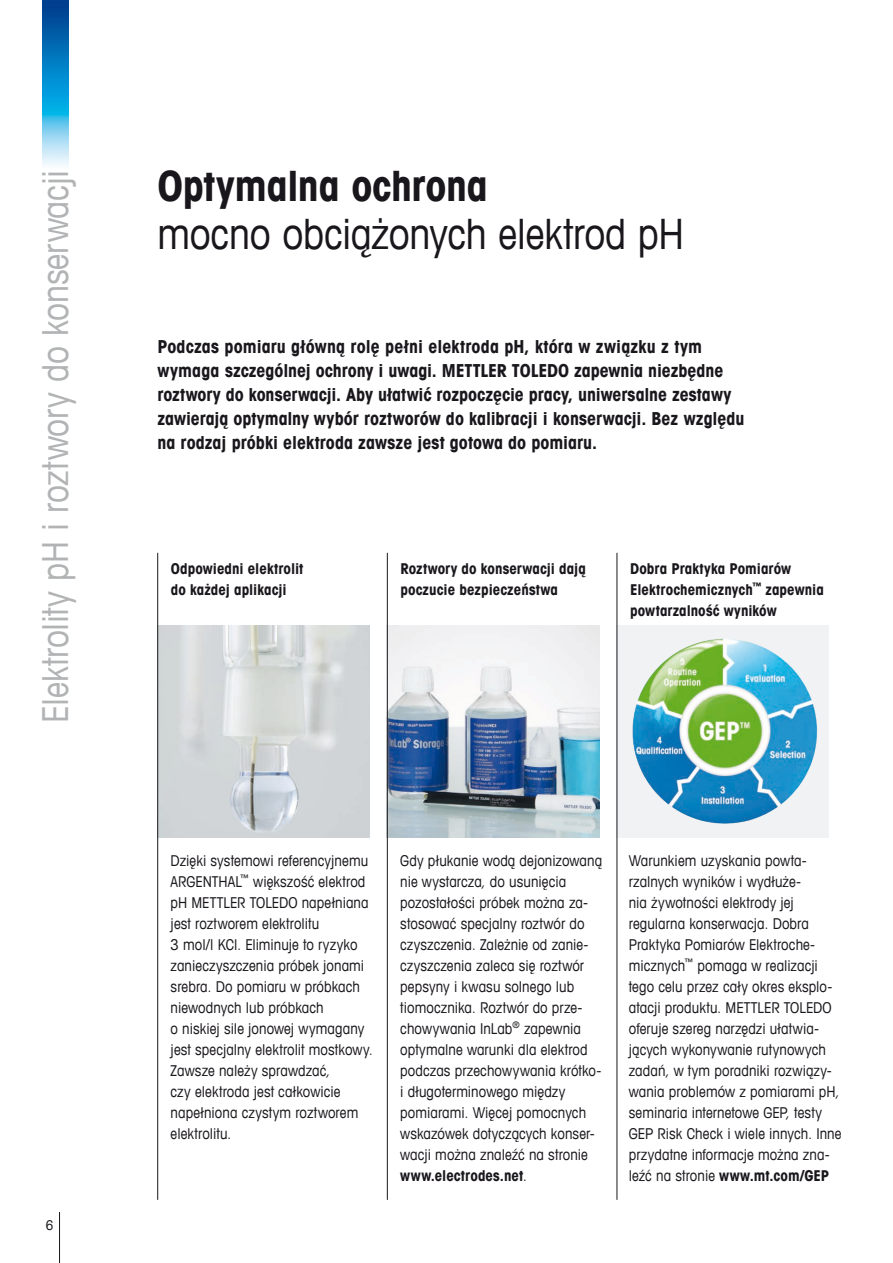
<style>
.page{position:relative;width:893px;height:1263px;background:#fff}
.page>*{position:absolute;margin:0;border:0;box-sizing:border-box;transform-origin:0 0}
._2_Title_Book_28_32{font:condensed 42px "Avant Garde Com";letter-spacing:-.005em;color:#1a171c}
._2_Title_Book_28_32-2{font:700 condensed 42px "Avant Garde Com";letter-spacing:-.005em;color:#1a171c}
.t1{font:condensed 36px "Avant Garde Com";letter-spacing:-.005em;color:#b1b3b4}
._10_Lead_with_bullet{font:700 condensed 18px/24px "Avant Garde Com";color:#1a171c}
._12_Running_Text_Boo{font:condensed 15px/21px "Avant Garde Com";letter-spacing:.005em;color:#1a171c}
._12_Running_Text_Boo-2{font:700 condensed 15px/21px "Avant Garde Com";color:#1a171c}
.t2{font:condensed 13.5px "Avant Garde Com";color:#1a171c}
.s1{font-weight:700}
</style>
<div class="page">
<hr style="left:59px;top:1212px;width:1px;height:51px;background:#1a171c">
<img style="left:43px;top:0;width:25px;height:166px">
<img style="left:388px;top:625px;width:212px;height:213px">
<div style="left:617px;top:625px;width:212px;height:213px;background:#f0f2f4"></div>
<img style="left:632px;top:638px;width:185px;height:186px">
<img style="left:158px;top:625px;width:212px;height:213px">
<hr style="left:157px;top:553px;width:1px;height:647px;background:#1a171c">
<hr style="left:387px;top:553px;width:1px;height:647px;background:#1a171c">
<hr style="left:617px;top:553px;width:1px;height:647px;background:#1a171c">
<p class="t1" style="left:33px;top:723px;width:554px;rotate:-90deg">Elektrolity pH i roztwory do konserwacji</p>
<p class="t2" style="left:46px;top:1217px;width:9px">6</p>
<p class="_2_Title_Book_28_32-2" style="left:157px;top:158px;width:332px">Optymalna ochrona</p>
<p class="_2_Title_Book_28_32" style="left:157px;top:207px;width:528px">mocno obciążonych elektrod pH</p>
<p class="_10_Lead_with_bullet" style="left:157px;top:334px;width:589px">Podczas pomiaru główną rolę pełni elektroda pH, która w związku z tym wymaga szczególnej ochrony i uwagi. METTLER TOLEDO zapewnia niezbędne roztwory do konserwacji. Aby ułatwić rozpoczęcie pracy, uniwersalne zestawy zawierają optymalny wybór roztworów do kalibracji i konserwacji. Bez względu na rodzaj próbki elektroda zawsze jest gotowa do pomiaru.</p>
<p class="_12_Running_Text_Boo-2" style="left:171px;top:558px;width:134px">Odpowiedni elektrolit do każdej aplikacji</p>
<p class="_12_Running_Text_Boo-2" style="left:400px;top:558px;width:187px">Roztwory do konserwacji dają poczucie bezpieczeństwa</p>
<p class="_12_Running_Text_Boo-2" style="left:630px;top:558px;width:195px">Dobra Praktyka Pomiarów<br>Elektrochemicznych<sup>™</sup> zapewnia powtarzalność wyników</p>
<p class="_12_Running_Text_Boo" style="left:171px;top:849px;width:204px">Dzięki systemowi referencyjnemu<br>ARGENTHAL<sup>™</sup> większość elektrod pH METTLER TOLEDO napełniana jest roztworem elektrolitu<br>3 mol/l KCl. Eliminuje to ryzyko zanieczyszczenia próbek jonami srebra. Do pomiaru w próbkach niewodnych lub próbkach<br>o niskiej sile jonowej wymagany jest specjalny elektrolit mostkowy.<br>Zawsze należy sprawdzać,<br>czy elektroda jest całkowicie napełniona czystym roztworem elektrolitu.</p>
<p class="_12_Running_Text_Boo" style="left:400px;top:849px;width:203px">Gdy płukanie wodą dejonizowaną nie wystarcza, do usunięcia pozostałości próbek można za&shy;stosować specjalny roztwór do czyszczenia. Zależnie od zanie&shy;czyszczenia zaleca się roztwór pepsyny i kwasu solnego lub tiomocznika. Roztwór do prze&shy;chowywania InLab<sup>®</sup> zapewnia optymalne warunki dla elektrod podczas przechowywania krótko&shy;i długoterminowego między pomiarami. Więcej pomocnych wskazówek dotyczących konser&shy;wacji można znaleźć na stronie <span class="s1">www.electrodes.net</span>.</p>
<p class="_12_Running_Text_Boo" style="left:629px;top:849px;width:214px">Warunkiem uzyskania powta&shy;rzalnych wyników i wydłuże-<br>nia żywotności elektrody jej regularna konserwacja. Dobra<br>Praktyka Pomiarów Elektroche&shy;micznych<sup>™</sup> pomaga w realizacji tego celu przez cały okres eksplo&shy;atacji produktu. METTLER TOLEDO oferuje szereg narzędzi ułatwia&shy;jących wykonywanie rutynowych zadań, w tym poradniki rozwiązy&shy;wania problemów z pomiarami pH, seminaria internetowe GEP, testy<br>GEP Risk Check i wiele innych. Inne przydatne informacje można zna&shy;leźć na stronie <span class="s1">www.mt.com/GEP</span></p>
</div>
